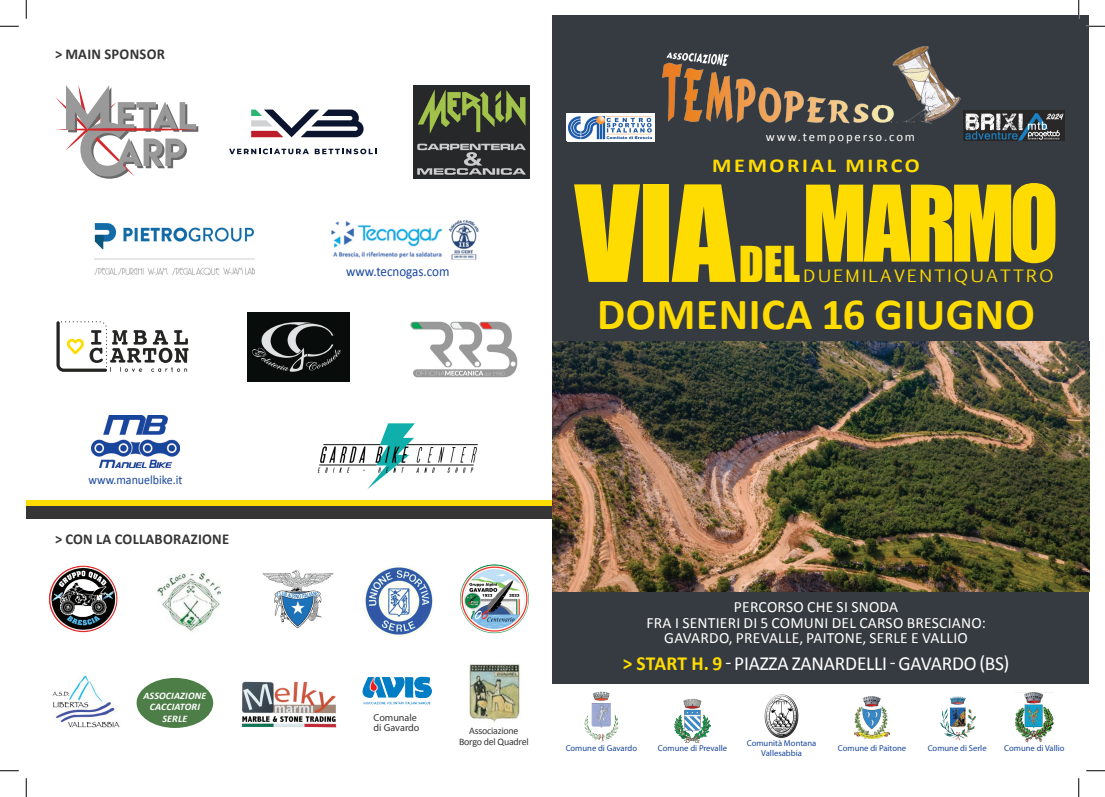
<style>
.page{position:relative;width:1105px;height:797px;background:#fff}
.page>*{position:absolute;margin:0;border:0;box-sizing:border-box;transform-origin:0 0}
.t1{font:123.25px "Impact";color:#ffdc01}
.t2{font:97.38px "Impact";letter-spacing:-.045em;color:#ffdc01;scale:.92 1}
.t3{font:700 44.62px "Calibri";letter-spacing:.015em;color:#ffdc01}
.t4{font:20px "Calibri";letter-spacing:-.01em;color:#fff}
.t5{font:700 19.75px "Calibri";letter-spacing:.12em;color:#ffdc01;scale:1.12 1}
.t6{font:16.25px "Euphemia UCAS";letter-spacing:.13em;color:#ffdc01;scale:1.12 1}
.t7{font:15.62px/15.6px "Calibri";letter-spacing:.015em;color:#fff;text-align:center}
.t8{font:700 15px "Calibri";letter-spacing:.02em;color:#363536}
.t9{font:14px "Calibri";color:#18469d;scale:.93 1}
.t10{font:12.75px "Calibri";color:#18469d;scale:.93 1}
.t11{font:12.62px "Calibri";letter-spacing:.15em;color:#fff}
.t12{font:10.12px/10px "Myriad Pro";color:#363536}
.t13{font:10px/11.2px "Calibri";letter-spacing:-.025em;color:#363536;text-align:center}
.t14{font:italic 700 10px/11.2px "Calibri";letter-spacing:.015em;color:#fff;text-align:center}
.t15{font:8.62px/9.8px "Myriad Pro";color:#18469d;text-align:center}
.s1{font-weight:700;color:#ffdc01}
</style>
<div class="page">
<div style="left:26px;top:500px;width:526px;height:13px;background:#ffdc01"></div>
<img style="left:91px;top:416px;width:89px;height:52px">
<svg style="left:55px;top:85px;width:143px;height:94px"></svg>
<img style="left:414px;top:85px;width:115px;height:94px">
<img style="left:331px;top:220px;width:148px;height:40px">
<img style="left:241px;top:681px;width:96px;height:47px">
<svg style="left:56px;top:321px;width:133px;height:51px"></svg>
<svg style="left:251px;top:110px;width:113px;height:27px"></svg>
<svg style="left:229px;top:149px;width:80px;height:5px"></svg>
<svg style="left:315px;top:149px;width:61px;height:5px"></svg>
<img style="left:95px;top:223px;width:160px;height:51px">
<img style="left:248px;top:312px;width:101px;height:69px">
<img style="left:317px;top:423px;width:161px;height:66px">
<svg style="left:362px;top:676px;width:70px;height:29px"></svg>
<svg style="left:414px;top:676px;width:7px;height:11px"></svg>
<img style="left:48px;top:565px;width:70px;height:68px">
<img style="left:157px;top:571px;width:65px;height:60px">
<img style="left:363px;top:566px;width:71px;height:71px">
<img style="left:472px;top:564px;width:22px;height:9px">
<img style="left:52px;top:675px;width:68px;height:53px">
<img style="left:262px;top:570px;width:72px;height:58px">
<div style="left:26px;top:506px;width:526px;height:13px;background:#363536"></div>
<img style="left:469px;top:664px;width:51px;height:58px">
<div style="left:137px;top:678px;width:76px;height:50px;background:#4e7e48;border-radius:50%"></div>
<div style="left:552px;top:16px;width:537px;height:668px;background:#353b40"></div>
<img style="left:662px;top:46px;width:299px;height:78px">
<img style="left:552px;top:342px;width:537px;height:249px">
<img style="left:567px;top:113px;width:87px;height:28px">
<img style="left:963px;top:110px;width:101px;height:30px">
<img style="left:592px;top:691px;width:24px;height:38px">
<img style="left:674px;top:698px;width:37px;height:44px">
<img style="left:855px;top:696px;width:34px;height:42px">
<img style="left:764px;top:694px;width:35px;height:44px">
<img style="left:950px;top:696px;width:16px;height:31px">
<img style="left:1015px;top:692px;width:38px;height:50px">
<img style="left:410px;top:321px;width:108px;height:57px">
<svg style="left:0;top:25px;width:19px;height:2px"></svg>
<svg style="left:1086px;top:25px;width:19px;height:2px"></svg>
<svg style="left:0;top:770px;width:19px;height:1px"></svg>
<svg style="left:1086px;top:770px;width:19px;height:1px"></svg>
<svg style="left:25px;top:0;width:2px;height:19px"></svg>
<svg style="left:25px;top:778px;width:2px;height:19px"></svg>
<svg style="left:1078px;top:0;width:1px;height:19px"></svg>
<svg style="left:1078px;top:778px;width:1px;height:19px"></svg>
<h3 class="t8" style="left:55px;top:44px;width:111px">&gt; MAIN SPONSOR</h3>
<h3 class="t10" style="left:89px;top:472px;width:102px">WWW.MANUELBIKE.IT</h3>
<h3 class="t8" style="left:55px;top:529px;width:176px">&gt; CON LA COLLABORAZIONE</h3>
<p class="t14" style="left:143px;top:690px;width:65px">ASSOCIAZIONE<br>CACCIATORI<br>SERLE</p>
<h3 class="t9" style="left:346px;top:262px;width:112px">WWW.TECNOGAS.COM</h3>
<h3 class="t11" style="left:766px;top:129px;width:151px">WWW.TEMPOPERSO.COM</h3>
<h3 class="t5" style="left:712px;top:153px;width:187px">MEMORIAL MIRCO</h3>
<h1 class="t1" style="left:575px;top:138px;width:162px">VIA</h1>
<h2 class="t2" style="left:739px;top:148px;width:349px"><sub>DEL</sub>MARMO</h2>
<h3 class="t6" style="left:804px;top:264px;width:162px">DUEMILAVENTIQUATT</h3>
<h3 class="t6" style="left:1026px;top:264px;width:26px">RO</h3>
<h3 class="t3" style="left:597px;top:285px;width:57px">DOMENICA</h3>
<h3 class="t3" style="left:821px;top:285px;width:183px">16 GIUGNO</h3>
<p class="t12" style="left:374px;top:712px;width:47px">Comunale di Gavardo</p>
<p class="t13" style="left:459px;top:725px;width:71px">ASSOCIAZIONE<br>BORGO DEL QUADREL</p>
<h3 class="t7" style="left:646px;top:599px;width:341px">PERCORSO CHE SI SNODA<br>FRA I SENTIERI DI 5 COMUNI DEL CARSO BRESCIANO:<br>GAVARDO, PREVALLE, PAITONE, SERLE E VALLIO</h3>
<h3 class="t4" style="left:623px;top:650px;width:388px"><span class="s1">&gt; START H. 9</span> - PIAZZA ZANARDELLI - GAVARDO (BS)</h3>
<p class="t15" style="left:747px;top:738px;width:71px">Comunità Montana<br>Vallesabbia</p>
<p class="t15" style="left:566px;top:743px;width:73px">Comune di Gavardo</p>
<p class="t15" style="left:658px;top:743px;width:71px">Comune di Prevalle</p>
<p class="t15" style="left:838px;top:743px;width:70px">Comune di Paitone</p>
<p class="t15" style="left:928px;top:743px;width:60px">Comune di Serle</p>
<p class="t15" style="left:1004px;top:743px;width:62px">Comune di Vallio</p>
</div>
